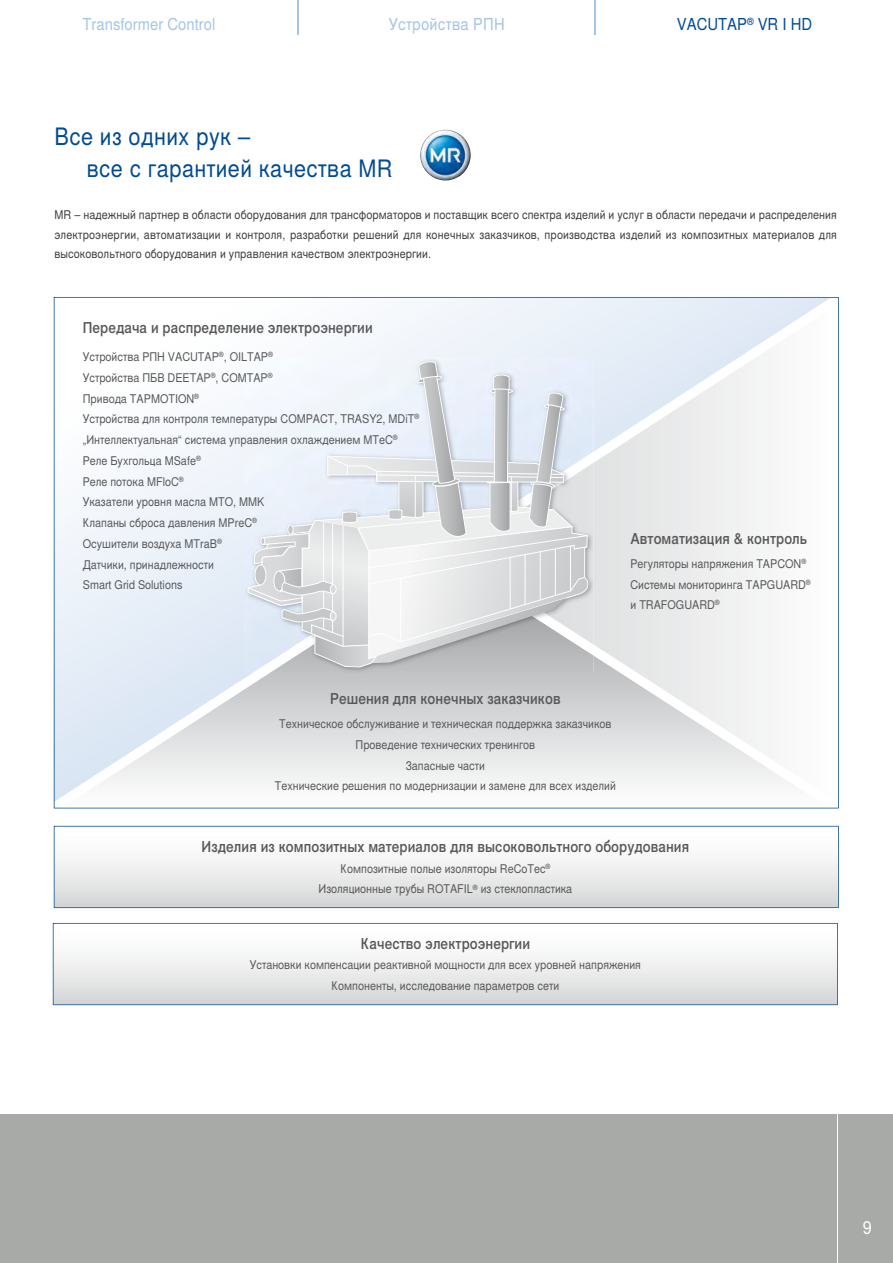
<style>
.page{position:relative;width:893px;height:1263px;background:#fff}
.page>*{position:absolute;margin:0;border:0;box-sizing:border-box;transform-origin:0 0}
.t1{font:24px/31.5px "Nimbus Sans Global";letter-spacing:.02em;color:#004b93;scale:.9 1}
.t2{font:18px "Nimbus Sans Global";color:#fff;scale:.9 1}
.t3{font:16.5px "Nimbus Sans Global";color:#a4c5e5;scale:.9 1}
.t4{font:16.5px "Nimbus Sans Global";color:#004b93;scale:.9 1}
.t5{font:500 15px "Nimbus Sans Global";letter-spacing:.005em;color:#58585a;scale:.9 1}
.t6{font:12px/20.7px "Nimbus Sans Global";color:#58585a;text-align:center;scale:.9 1}
.t7{font:12px/19.5px "Nimbus Sans Global";letter-spacing:.005em;color:#3e3d40;text-align:justify;scale:.9 1}
</style>
<div class="page">
<hr style="left:297px;top:0;width:1px;height:34px;background:#a4c5e5">
<hr style="left:595px;top:0;width:1px;height:34px;background:#a4c5e5">
<div style="left:0;top:1114px;width:893px;height:149px;background:#a8aaa8"></div>
<hr style="left:837px;top:1111px;width:1px;height:152px;background:#fff">
<svg style="left:53px;top:923px;width:785px;height:82px"></svg>
<svg style="left:54px;top:297px;width:785px;height:511px"></svg>
<svg style="left:247px;top:360px;width:342px;height:340px"></svg>
<div style="left:330px;top:585px;width:6px;height:9px;background:#d9dadb;border-radius:50%"></div>
<div style="left:330px;top:584px;width:6px;height:10px;border:1px solid #fff;border-radius:50%"></div>
<svg style="left:54px;top:826px;width:785px;height:82px"></svg>
<img style="left:420px;top:130px;width:51px;height:50px">
<h3 class="t3" style="left:83px;top:15px;width:149px">Transformer Control</h3>
<h3 class="t3" style="left:389px;top:15px;width:130px">Устройства РПН</h3>
<h3 class="t4" style="left:677px;top:15px;width:152px">VACUTAP<sup>®</sup> VR I HD</h3>
<h1 class="t1" style="left:87px;top:121px;width:341px;text-indent:-32px">Всe из одних рук –<br>всe с гарантией качества MR</h1>
<p class="t7" style="left:55px;top:205px;width:871px">MR – надежный партнер в области оборудования для трансформаторов и поставщик всего спектра изделий и услуг в области передачи и распределения электроэнергии, автоматизации и контроля, разработки решений для конечных заказчиков, производства изделий из композитных материалов для высоковольтного оборудования и управления качеством электроэнергии.</p>
<p class="t5" style="left:83px;top:319px;width:324px">Передача и распределение электроэнергии</p>
<p class="t6" style="left:83px;top:347px;width:375px;text-align:left">Устройства РПН VACUTAP<sup>®</sup>, OILTAP<sup>®<br></sup>Устройства ПБВ DEETAP<sup>®</sup>, COMTAP<sup>®<br></sup>Привода TAPMOTION<sup>®<br></sup>Устройства для контроля температуры COMPACT, TRASY2, MDiT<sup>® </sup>„Интеллектуальная“ система управления охлаждением MTeC<sup>®<br></sup>Реле Бухгольца MSafe<sup>®<br></sup>Реле потока MFloC<sup>®<br></sup>Указатели уровня масла MTO, MMK<br>Клапаны сброса давления MPreC<sup>®<br></sup>Осушители воздуха MTraB<sup>®<br></sup>Датчики, принадлежности<br>Smart Grid Solutions</p>
<p class="t5" style="left:630px;top:530px;width:198px">Автоматизация &amp; контроль</p>
<p class="t6" style="left:630px;top:553px;width:202px;text-align:left">Регуляторы напряжения TAPCON<sup>®<br></sup>Системы мониторинга TAPGUARD<sup>® </sup>и TRAFOGUARD<sup>®</sup></p>
<p class="t5" style="left:330px;top:690px;width:258px">Решения для конечных заказчиков</p>
<p class="t6" style="left:275px;top:714px;width:380px">Техническое обслуживание и техническая поддержка заказчиков Проведение технических тренингов<br>Запасные части<br>Технические решения по модернизации и замене для всех изделий</p>
<p class="t5" style="left:202px;top:838px;width:543px">Изделия из композитных материалов для высоковольтного оборудования</p>
<p class="t6" style="left:319px;top:858px;width:283px">Композитные полые изоляторы ReCoTec<sup>®<br></sup>Изоляционные трубы ROTAFIL<sup>®</sup> из стеклопластика</p>
<p class="t5" style="left:361px;top:935px;width:190px">Качество электроэнергии</p>
<p class="t6" style="left:250px;top:955px;width:436px">Установки компенсации реактивной мощности для всех уровней напряжения<br>Компоненты, исследование параметров сети</p>
<h2 class="t2" style="left:863px;top:1217px;width:12px">9</h2>
</div>
